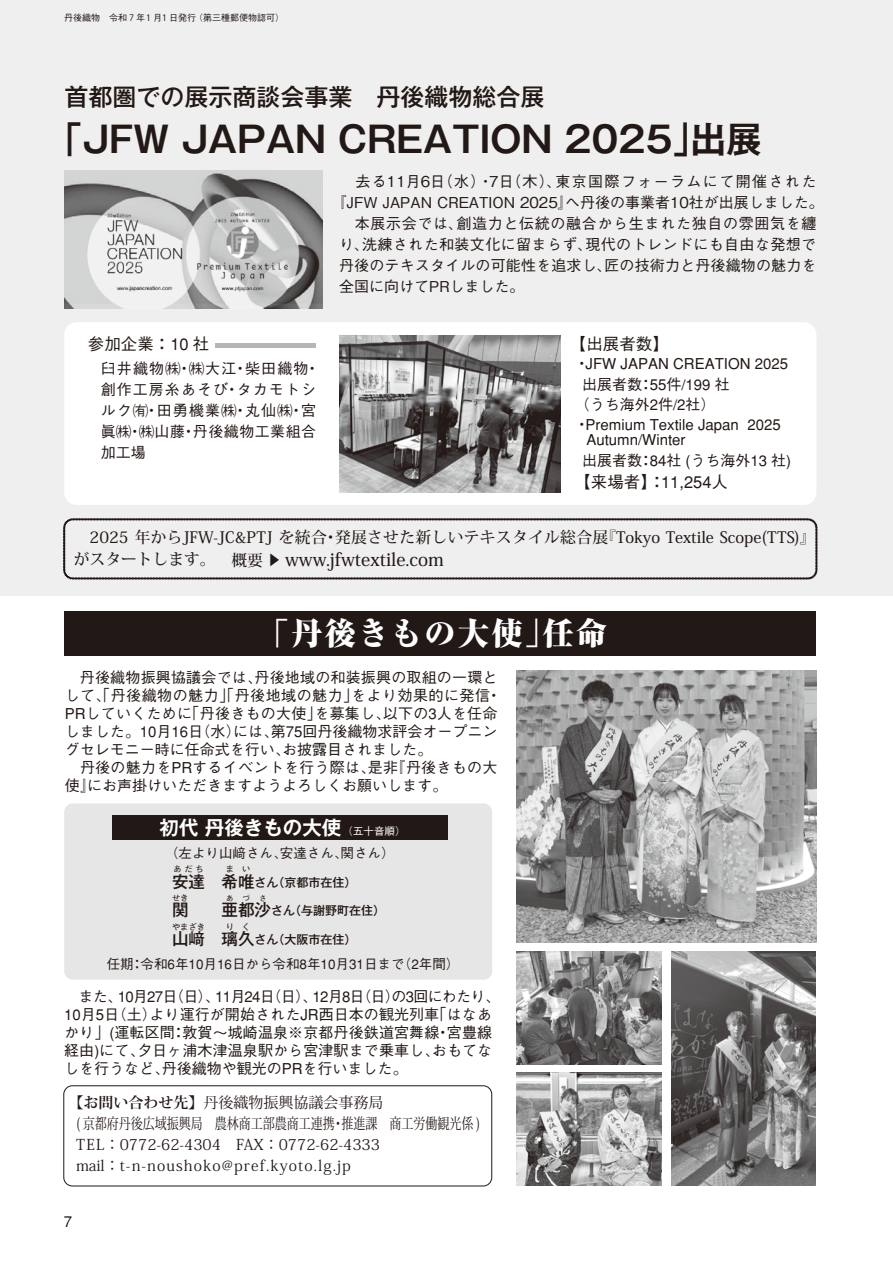
<style>
.page{position:relative;width:893px;height:1263px;background:#fff}
.page>*{position:absolute;margin:0;border:0;box-sizing:border-box;transform-origin:0 0}
.t1{font:36px "Gothic MB101 De B";color:#221815}
.t2{font:800 expanded 31.5px "Ryumin Pr 6 N";letter-spacing:.06em;color:#fff}
.t3{font:500 24px "Gothic MB101";color:#221815}
.t4{font:700 19.5px "Gothic MB101 Pr 6 N De";color:#fff}
.t5{font:500 18px "Koz Min Pr 6 N";color:#221815}
.t6{font:500 16.5px "Gothic BBB";color:#221815}
.t7{font:500 16.5px "Gothic MB101 Pr 6 N";color:#221815}
.t8{font:500 15.75px "Koz Min Pr 6 N";color:#221815}
.t9{font:500 15.75px "Koz Min Pr 6 N";letter-spacing:.02em;color:#221815}
.t10{font:500 15px/21px "Gothic BBB";letter-spacing:.005em;color:#221815}
.t11{font:500 15px/21px "Gothic BBB Pro";letter-spacing:.01em;color:#221815}
.t12{font:15px/21px "Koz Min Pr 6 N";color:#221815;scale:.8 1}
.t13{font:15px/21px "Koz Min Pr 6 N";color:#221815}
.t14{font:500 15px/21px "Gothic BBB Pro";letter-spacing:.045em;color:#221815}
.t15{font:500 15px "Gothic BBB Pro";letter-spacing:.03em;color:#221815}
.t16{font:500 15px "Gothic BBB";letter-spacing:.035em;color:#221815}
.t17{font:500 15px "Gothic BBB Pro";letter-spacing:.095em;color:#221815}
.t18{font:500 15px "Gothic BBB";letter-spacing:-.05em;color:#221815}
.t19{font:500 15px "Gothic BBB";letter-spacing:.07em;color:#221815}
.t20{font:500 15px "Gothic BBB";letter-spacing:.03em;color:#221815}
.t21{font:500 13.5px "Gothic BBB";color:#221815}
.t22{font:500 13.5px "Koz Min Pr 6 N";color:#221815}
.t23{font:500 12px "Gothic MB101 Pr 6 N";color:#221815}
.t24{font:500 10.5px "Gothic BBB";color:#fff}
.t25{font:500 9px "Gothic BBB";color:#221815}
.t26{font:500 8.25px "Gothic MB101 Pr 6 N";color:#221815}
.t27{font:500 7.5px "Gothic MB101 Pr 6 N";color:#221815}
.s1{font-size:12px}
.s2{font-weight:700}
</style>
<div class="page">
<div style="left:0;top:0;width:893px;height:595px;background:#efefef"></div>
<img style="left:65px;top:170px;width:257px;height:138px">
<div style="left:64px;top:322px;width:752px;height:183px;background:#fff;border-radius:13px"></div>
<svg style="left:63px;top:518px;width:754px;height:61px"></svg>
<div style="left:215px;top:343px;width:101px;height:5px;background:#b5b6b6"></div>
<img style="left:339px;top:336px;width:221px;height:156px">
<div style="left:65px;top:611px;width:751px;height:44px;background:#221815"></div>
<img style="left:517px;top:670px;width:299px;height:273px">
<div style="left:63px;top:1085px;width:429px;height:101px;border:1px solid #221815;border-radius:9px"></div>
<img style="left:517px;top:952px;width:144px;height:113px">
<img style="left:517px;top:1073px;width:144px;height:112px">
<img style="left:671px;top:952px;width:145px;height:233px">
<div style="left:64px;top:803px;width:428px;height:177px;background:#e6e6e6;border-radius:9px"></div>
<div style="left:112px;top:815px;width:335px;height:25px;background:#221815"></div>
<p class="t25" style="left:194px;top:12px;width:91px">（第三種郵便物認可(</p>
<p class="t25" style="left:64px;top:12px;width:99px">丹後織物　令和７年１月</p>
<p class="t25" style="left:160px;top:12px;width:37px">１日発行</p>
<h3 class="t3" style="left:64px;top:80px;width:481px">首都圏での展示商談会事業　丹後織物総合展</h3>
<h1 class="t1" style="left:46px;top:114px;width:663px">「JFW JAPAN CREATION 2025」</h1>
<h1 class="t1" style="left:690px;top:114px;width:73px">出展</h1>
<p class="t11" style="left:339px;top:169px;width:155px">　去る11月6 （日水）・</p>
<p class="t11" style="left:489px;top:169px;width:74px">7 （日木）、</p>
<p class="t17" style="left:555px;top:169px;width:262px">東京国際フォーラムにて開催された</p>
<p class="t14" style="left:456px;top:190px;width:362px;text-indent:-125px">『JFW JAPAN CREATION 2025』<br>創造力と伝統の融合から生まれた独自の雰囲気を纏</p>
<p class="t11" style="left:565px;top:190px;width:260px">へ丹後の事業者10社が出展しました。</p>
<p class="t11" style="left:339px;top:211px;width:126px">　本展示会では、</p>
<p class="t15" style="left:362px;top:232px;width:232px">洗練された和装文化に留まらず、</p>
<p class="t15" style="left:585px;top:232px;width:232px">現代のトレンドにも自由な発想で</p>
<p class="t11" style="left:339px;top:232px;width:31px">り、</p>
<p class="t6" style="left:88px;top:335px;width:123px">参加企業：10 社</p>
<p class="t10" style="left:101px;top:359px;width:81px">臼井織物㈱</p>
<p class="t10" style="left:245px;top:359px;width:65px">柴田織物</p>
<p class="t10" style="left:189px;top:359px;width:49px">㈱大江</p>
<p class="t10" style="left:177px;top:359px;width:16px">・</p>
<p class="t10" style="left:233px;top:359px;width:16px">・</p>
<p class="t10" style="left:305px;top:359px;width:16px">・</p>
<p class="t19" style="left:101px;top:381px;width:129px">創作工房糸あそび</p>
<p class="t10" style="left:237px;top:380px;width:81px">タカモトシ</p>
<p class="t10" style="left:224px;top:380px;width:16px">・</p>
<p class="t10" style="left:245px;top:401px;width:49px">丸仙㈱</p>
<p class="t10" style="left:301px;top:401px;width:16px">宮</p>
<p class="t10" style="left:157px;top:401px;width:81px">田勇機業㈱</p>
<p class="t10" style="left:101px;top:401px;width:49px">ルク㈲</p>
<p class="t10" style="left:144px;top:401px;width:16px">・</p>
<p class="t10" style="left:233px;top:401px;width:16px">・</p>
<p class="t10" style="left:289px;top:401px;width:16px">・</p>
<p class="t20" style="left:193px;top:423px;width:125px">丹後織物工業組合</p>
<p class="t10" style="left:101px;top:422px;width:46px">眞㈱加工場</p>
<p class="t10" style="left:139px;top:422px;width:47px">㈱山藤</p>
<p class="t10" style="left:127px;top:422px;width:16px">・</p>
<p class="t10" style="left:181px;top:422px;width:16px">・</p>
<p class="t11" style="left:339px;top:253px;width:274px">丹後のテキスタイルの可能性を追求し、全国に向けてPRしました。</p>
<p class="t11" style="left:604px;top:253px;width:214px">匠の技術力と丹後織物の魅力を</p>
<p class="t6" style="left:570px;top:335px;width:100px">【出展者数【</p>
<p class="t10" style="left:586px;top:354px;width:204px">JFW JAPAN CREATION 2025</p>
<p class="t10" style="left:574px;top:354px;width:16px">・</p>
<p class="t10" style="left:638px;top:374px;width:93px">：55件/199 社</p>
<p class="t10" style="left:575px;top:374px;width:142px;line-height:20.4px;text-indent:8px">出展者数<br>（うち海外件2 /2社(</p>
<p class="t10" style="left:586px;top:415px;width:155px">Premium Textile Japan</p>
<p class="t10" style="left:747px;top:415px;width:35px">2025</p>
<p class="t10" style="left:586px;top:418px;width:101px;line-height:15px;text-indent:-12px">・<br>Autumn/Winter</p>
<p class="t10" style="left:638px;top:450px;width:154px">：84社 (うち海外13 社(</p>
<p class="t10" style="left:582px;top:450px;width:61px">出展者数</p>
<p class="t6" style="left:574px;top:472px;width:84px">【来場者】</p>
<p class="t6" style="left:649px;top:472px;width:81px">：11,254人</p>
<p class="t8" style="left:74px;top:528px;width:254px">　2025 年からJFW-JC&amp;PTJ を統合</p>
<p class="t5" style="left:285px;top:549px;width:160px">www.jfwtextile.com</p>
<p class="t9" style="left:335px;top:528px;width:275px">発展させた新しいテキスタイル総合展</p>
<p class="t8" style="left:600px;top:528px;width:217px">『Tokyo Textile Scope(TTS 『(</p>
<p class="t8" style="left:323px;top:528px;width:17px">・</p>
<p class="t8" style="left:74px;top:550px;width:190px">がスタートします。　概要</p>
<p class="t22" style="left:267px;top:552px;width:15px">▶</p>
<h2 class="t2" style="left:258px;top:608px;width:300px">「丹後きもの大使」</h2>
<h2 class="t2" style="left:542px;top:608px;width:66px">任命</h2>
<p class="t10" style="left:65px;top:668px;width:199px">　丹後織物振興協議会では、</p>
<p class="t10" style="left:255px;top:668px;width:244px">丹後地域の和装振興の取組の一環と</p>
<p class="t16" style="left:65px;top:687px;width:295px">して、「丹後織物の魅力」「丹後地域の魅力」</p>
<p class="t16" style="left:351px;top:687px;width:140px">をより効果的に発信</p>
<p class="t10" style="left:486px;top:686px;width:16px">・</p>
<p class="t10" style="left:185px;top:704px;width:139px">「丹後きもの大使」</p>
<p class="t10" style="left:383px;top:704px;width:116px">以下の3人を任命</p>
<p class="t10" style="left:314px;top:704px;width:77px">を募集し、</p>
<p class="t10" style="left:65px;top:704px;width:129px">PRしていくために</p>
<p class="t10" style="left:233px;top:722px;width:266px">には第、 75回丹後織物求評会オープニン</p>
<p class="t10" style="left:65px;top:722px;width:177px">しました。10月16 （日水）</p>
<p class="t10" style="left:65px;top:740px;width:226px">グセレモニー時に任命式を行い、</p>
<p class="t10" style="left:282px;top:740px;width:151px">お披露目されました。</p>
<p class="t10" style="left:391px;top:758px;width:108px">『丹後きもの大</p>
<p class="t10" style="left:87px;top:759px;width:361px;line-height:18px;text-indent:-22px">　丹後の魅力をPRするイベントを行う際は、<br>にお声掛けいただきますようよろしくお願いします。</p>
<p class="t10" style="left:368px;top:758px;width:32px">是非</p>
<p class="t10" style="left:65px;top:776px;width:31px">使』</p>
<h3 class="t4" style="left:159px;top:811px;width:183px">初代丹後きもの大使</h3>
<p class="t24" style="left:343px;top:825px;width:64px">（五十音順(</p>
<p class="t21" style="left:165px;top:845px;width:123px">（左より山﨑さん、</p>
<p class="t21" style="left:341px;top:845px;width:55px">関さん(</p>
<p class="t21" style="left:280px;top:845px;width:69px">安達さん、</p>
<p class="t26" style="left:173px;top:862px;width:32px">あだち</p>
<p class="t26" style="left:226px;top:862px;width:10px">ま</p>
<p class="t26" style="left:242px;top:862px;width:10px">い</p>
<p class="t7" style="left:222px;top:867px;width:34px">希唯</p>
<p class="t7" style="left:172px;top:867px;width:34px">安達</p>
<p class="t23" style="left:273px;top:872px;width:85px">（京都市在住(</p>
<p class="t23" style="left:255px;top:872px;width:25px">さん</p>
<p class="t7" style="left:172px;top:896px;width:124px">関　　亜都沙<span class="s1">さん</span></p>
<p class="t26" style="left:172px;top:891px;width:18px">せき</p>
<p class="t27" style="left:226px;top:892px;width:42px">あづさ</p>
<p class="t23" style="left:289px;top:901px;width:97px">（与謝野町在住(</p>
<p class="t26" style="left:172px;top:920px;width:34px">やまざき</p>
<p class="t7" style="left:172px;top:925px;width:34px">山﨑</p>
<p class="t26" style="left:226px;top:920px;width:10px">り</p>
<p class="t26" style="left:242px;top:920px;width:10px">く</p>
<p class="t7" style="left:222px;top:925px;width:34px">璃久</p>
<p class="t23" style="left:273px;top:930px;width:85px">（大阪市在住(</p>
<p class="t23" style="left:255px;top:930px;width:25px">さん</p>
<p class="t21" style="left:398px;top:956px;width:63px">（2年間(</p>
<p class="t21" style="left:107px;top:956px;width:28px">任期</p>
<p class="t21" style="left:141px;top:956px;width:266px">令和年6 10月16日から令和年8 10月31日まで</p>
<p class="t21" style="left:130px;top:956px;width:15px">：</p>
<p class="t10" style="left:118px;top:986px;width:103px">10月27 （日日）、</p>
<p class="t10" style="left:215px;top:986px;width:103px">11月24 （日日）、</p>
<p class="t18" style="left:313px;top:988px;width:189px">12月 （日8 日の） 3回にわたり、</p>
<p class="t10" style="left:64px;top:986px;width:59px">　また、</p>
<p class="t10" style="left:432px;top:1004px;width:62px">「はなあ</p>
<p class="t10" style="left:64px;top:1004px;width:94px">10月 （日5 土）</p>
<p class="t10" style="left:150px;top:1004px;width:291px">より運行が開始されたJR西日本の観光列車</p>
<p class="t10" style="left:182px;top:1022px;width:258px">敦賀～城崎温泉※京都丹後鉄道宮舞線</p>
<p class="t10" style="left:447px;top:1022px;width:47px">宮豊線</p>
<p class="t10" style="left:64px;top:1022px;width:112px">かり」(運転区間</p>
<p class="t10" style="left:171px;top:1022px;width:16px">：</p>
<p class="t10" style="left:436px;top:1022px;width:16px">・</p>
<p class="t10" style="left:137px;top:1040px;width:304px">夕日ヶ浦木津温泉駅から宮津駅まで乗車し、</p>
<p class="t10" style="left:64px;top:1040px;width:82px">経由)にて、</p>
<p class="t10" style="left:432px;top:1040px;width:62px">おもてな</p>
<p class="t10" style="left:162px;top:1058px;width:247px">丹後織物や観光のPRを行いました。</p>
<p class="t10" style="left:64px;top:1058px;width:107px">しを行うなど、</p>
<p class="t13" style="left:76px;top:1092px;width:406px;text-indent:-8px"><span class="s2">【お問い合わせ先】</span>丹後織物振興協議会事務局<br>( 京都府丹後広域振興局　農林商工部農商工連携推進課　商工労働観光係 (</p>
<p class="t12" style="left:76px;top:1113px;width:381px;text-indent:256px">・<br>TEL：0772-62-4304　FAX：0772-62-4333 mail： n-t -noushoko@pref.kyoto.lg.jp</p>
<p class="t10" style="left:64px;top:1211px;width:10px">7</p>
</div>
